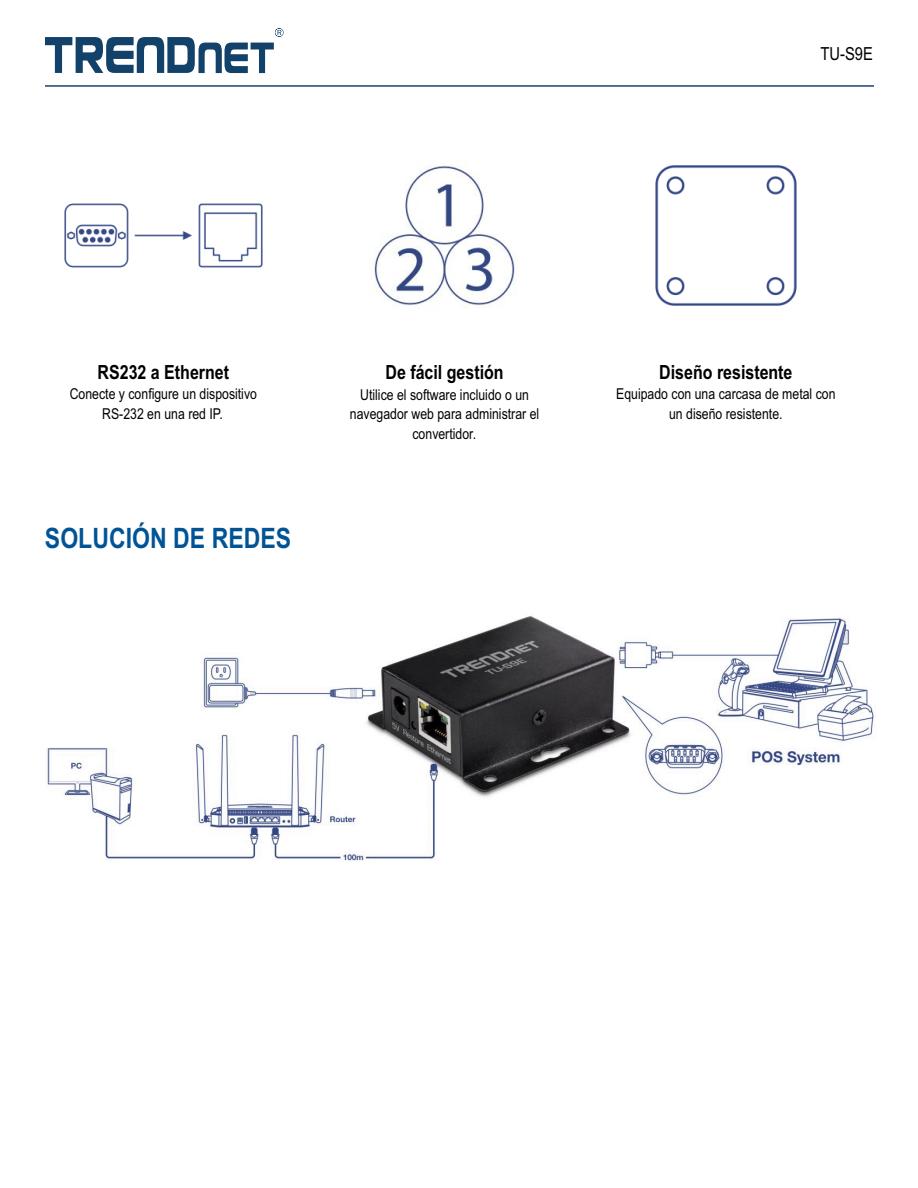
<style>
.page{position:relative;width:918px;height:1188px;background:#fff}
.page>*{position:absolute;margin:0;border:0;box-sizing:border-box;transform-origin:0 0}
.t1{font:700 28.2px "Arial Narrow";color:#005495}
.t2{font:700 19.5px "Arial Narrow";color:#000}
.t3{font:18px "Arial Narrow";color:#000}
.t4{font:15px/19.5px "Arial Narrow";color:#000;text-align:center}
</style>
<div class="page">
<img style="left:64px;top:203px;width:199px;height:65px">
<img style="left:655px;top:165px;width:142px;height:141px">
<img style="left:47px;top:616px;width:829px;height:245px">
<svg style="left:45px;top:28px;width:239px;height:45px"></svg>
<hr style="left:45px;top:85px;width:829px;height:2px;background:#32537d">
<img style="left:370px;top:159px;width:146px;height:149px">
<p class="t3" style="left:821px;top:47px;width:54px">TU-S9E</p>
<h2 class="t2" style="left:98px;top:364px;width:133px">RS232 a Ethernet</h2>
<p class="t4" style="left:70px;top:386px;width:189px">Conecte y configure un dispositivo<br>RS-232 en una red IP.</p>
<h1 class="t1" style="left:45px;top:527px;width:248px">SOLUCIÓN DE REDES</h1>
<h2 class="t2" style="left:386px;top:365px;width:120px">De fácil gestión</h2>
<p class="t4" style="left:350px;top:386px;width:191px">Utilice el software incluido o un navegador web para administrar el convertidor.</p>
<h2 class="t2" style="left:659px;top:364px;width:135px">Diseño resistente</h2>
<p class="t4" style="left:616px;top:386px;width:221px">Equipado con una carcasa de metal con un diseño resistente.</p>
</div>
